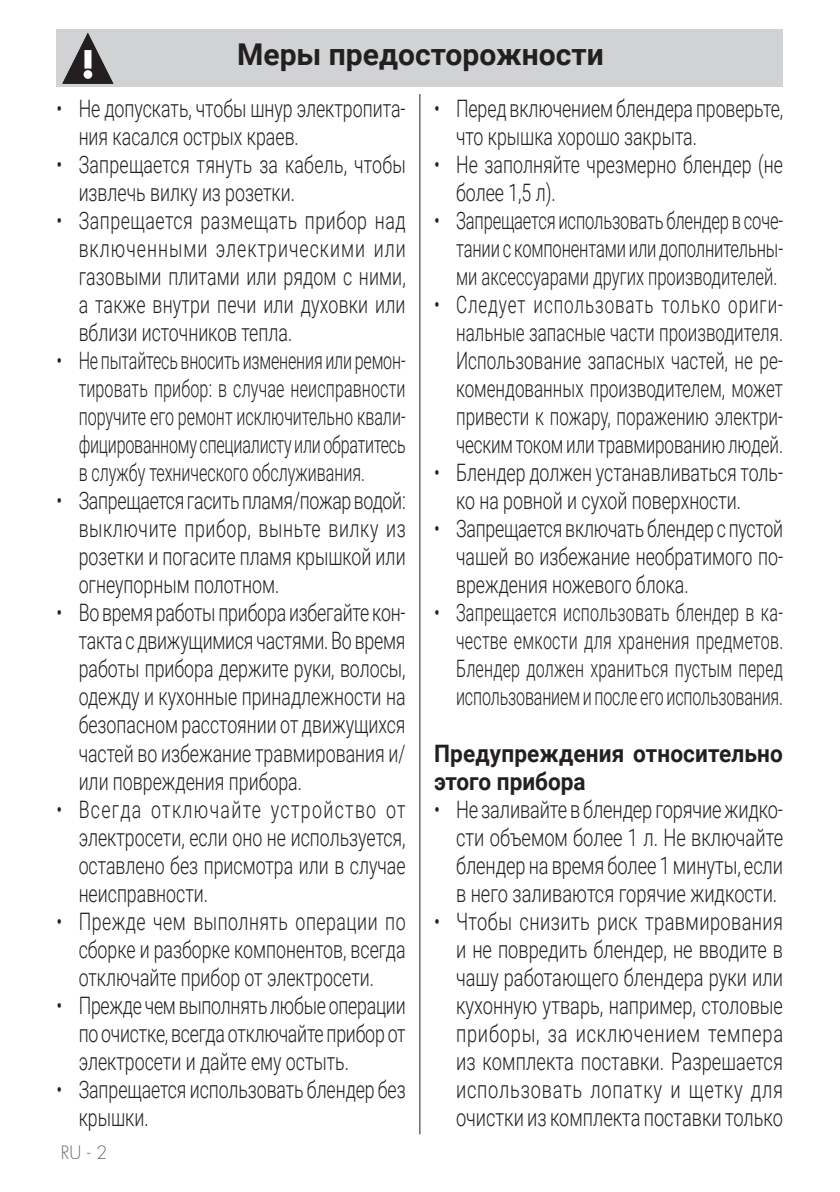
<style>
.page{position:relative;width:840px;height:1192px;background:#fff}
.page>*{position:absolute;margin:0;border:0;box-sizing:border-box;transform-origin:0 0}
.Testo{font:700 30px "Roboto";color:#231f20}
.testo_tab{font:300 24px/28px "Roboto";color:#231f20;text-align:justify;scale:.74 1}
.testo_tab-2{font:300 24px/28px "Roboto";color:#231f20;text-align:justify;scale:.76 1}
.testo_tab-3{font:700 24px/28px "Roboto";letter-spacing:.005em;color:#231f20;scale:.94 1}
.t1{font:300 18px "Futura Std";color:#6c6d70}
</style>
<div class="page">
<hr style="left:419px;top:94px;width:1px;height:1040px;background:#231f20">
<div style="left:57px;top:29px;width:725px;height:58px;background:#d1d2d4"></div>
<svg style="left:62px;top:33px;width:51px;height:51px"></svg>
<p class="Testo" style="left:237px;top:34px;width:368px">Меры предосторожности</p>
<p class="testo_tab" style="left:79px;top:94px;width:443px;text-indent:-22px">• Не допускать, чтобы шнур электропита&shy;ния касался острых краев.</p>
<p class="testo_tab" style="left:79px;top:150px;width:443px;text-indent:-22px">• Запрещается тянуть за кабель, чтобы извлечь вилку из розетки.</p>
<p class="testo_tab" style="left:79px;top:206px;width:443px;text-indent:-22px">• Запрещается размещать прибор над включенными электрическими или газовыми плитами или рядом с ними, а также внутри печи или духовки или вблизи источников тепла.</p>
<p class="testo_tab" style="left:79px;top:346px;width:443px;text-indent:-22px">• Не пытайтесь вносить изменения или ремон&shy;тировать прибор: в случае неисправности поручите его ремонт исключительно квали&shy;фицированному специалисту или обратитесь в службу технического обслуживания.</p>
<p class="testo_tab" style="left:79px;top:486px;width:443px;text-indent:-22px">• Запрещается гасить пламя/пожар водой: выключите прибор, выньте вилку из розетки и погасите пламя крышкой или огнеупорным полотном.</p>
<p class="testo_tab" style="left:79px;top:598px;width:443px;text-indent:-22px">• Во время работы прибора избегайте кон&shy;такта с движущимися частями. Во время работы прибора держите руки, волосы, одежду и кухонные принадлежности на безопасном расстоянии от движущихся частей во избежание травмирования и/ или повреждения прибора.</p>
<p class="testo_tab" style="left:79px;top:794px;width:443px;text-indent:-22px">• Всегда отключайте устройство от электросети, если оно не используется, оставлено без присмотра или в случае неисправности.</p>
<p class="testo_tab" style="left:79px;top:906px;width:443px;text-indent:-22px">• Прежде чем выполнять операции по сборке и разборке компонентов, всегда отключайте прибор от электросети.</p>
<p class="testo_tab" style="left:79px;top:990px;width:443px;text-indent:-22px">• Прежде чем выполнять любые операции по очистке, всегда отключайте прибор от электросети и дайте ему остыть.</p>
<p class="testo_tab" style="left:79px;top:1074px;width:443px;text-indent:-22px">• Запрещается использовать блендер без крышки.</p>
<p class="t1" style="left:61px;top:1141px;width:48px">RU - 2</p>
<p class="testo_tab" style="left:456px;top:94px;width:443px;text-indent:-22px">• Перед включением блендера проверьте, что крышка хорошо закрыта.</p>
<p class="testo_tab" style="left:456px;top:150px;width:443px;text-indent:-22px">• Не заполняйте чрезмерно блендер (не более 1,5 л).</p>
<p class="testo_tab" style="left:456px;top:206px;width:443px;text-indent:-22px">• Запрещается использовать блендер в соче&shy;тании с компонентами или дополнительны&shy;ми аксессуарами других производителей.</p>
<p class="testo_tab" style="left:456px;top:290px;width:443px;text-indent:-22px">• Следует использовать только ориги&shy;нальные запасные части производителя.<br>Использование запасных частей, не ре&shy;комендованных производителем, может привести к пожару, поражению электри&shy;ческим током или травмированию людей.</p>
<p class="testo_tab" style="left:456px;top:458px;width:443px;text-indent:-22px">• Блендер должен устанавливаться толь&shy;ко на ровной и сухой поверхности.</p>
<p class="testo_tab" style="left:456px;top:514px;width:443px;text-indent:-22px">• Запрещается включать блендер с пустой чашей во избежание необратимого по&shy;вреждения ножевого блока.</p>
<p class="testo_tab" style="left:456px;top:598px;width:443px;text-indent:-22px">• Запрещается использовать блендер в ка&shy;честве емкости для хранения предметов.<br>Блендер должен храниться пустым перед использованием и после его использования.</p>
<p class="testo_tab-3" style="left:434px;top:738px;width:372px">Предупреждения относительно этого прибора</p>
<p class="testo_tab-2" style="left:456px;top:794px;width:431px;text-indent:-22px">• Не заливайте в блендер горячие жидко&shy;сти объемом более 1 л. Не включайте блендер на время более 1 минуты, если в него заливаются горячие жидкости.</p>
<p class="testo_tab-2" style="left:456px;top:906px;width:431px;text-indent:-22px">• Чтобы снизить риск травмирования и не повредить блендер, не вводите в чашу работающего блендера руки или кухонную утварь, например, столовые приборы, за исключением темпера из комплекта поставки. Разрешается использовать лопатку и щетку для очистки из комплекта поставки только</p>
</div>
